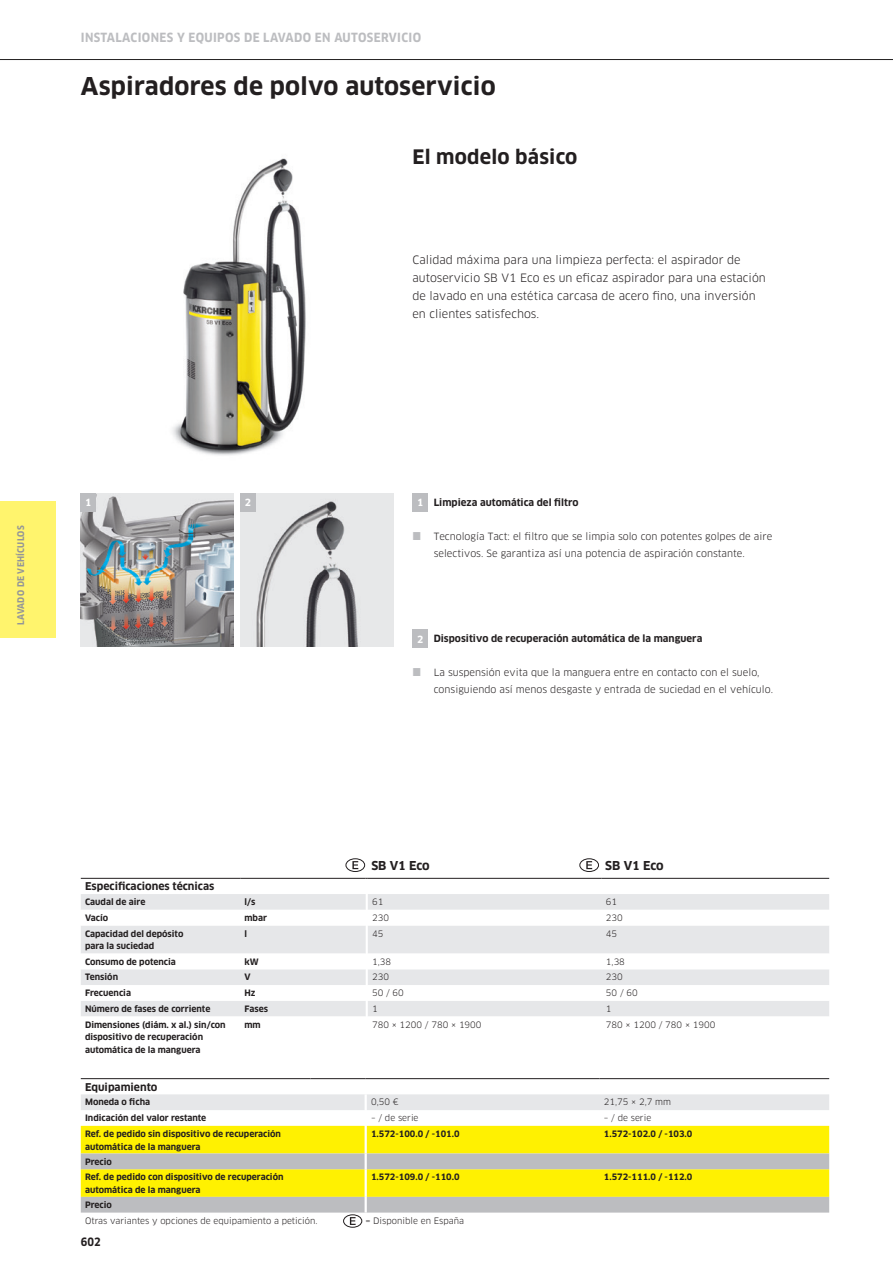
<style>
.page{position:relative;width:893px;height:1263px;background:#fff}
.page>*{position:absolute;margin:0;border:0;box-sizing:border-box;transform-origin:0 0}
.t1{font:700 24px "Clan Pro";letter-spacing:.01em;color:#231f20}
.t2{font:700 19.5px "Clan Pro";letter-spacing:.01em;color:#231f20}
.t3{font:700 condensed 12.3px "Clan Pro";letter-spacing:.03em;color:#bcbdc0}
.t4{font:700 12px "Clan Pro";color:#231f20}
.t5{font:11.25px/18px "Clan Pro";color:#231f20}
.t6{font:700 condensed 11.25px "Clan Pro";color:#231f20}
.t7{font:700 10.5px "Clan Pro";color:#231f20}
.t8{font:9.75px/16.5px "Clan Pro";color:#231f20}
.t9{font:700 9.75px "Clan Pro";color:#231f20}
.t10{font:700 9.75px "Clan Pro";color:#fff}
.t11{font:700 condensed 9px "Clan Pro";letter-spacing:.03em;color:#939598}
.t12{font:700 8.7px/12.8px "Clan Pro";color:#231f20}
.t13{font:8.7px "Clan Pro";color:#231f20}
</style>
<div class="page">
<hr style="left:0;top:59px;width:893px;height:1px;background:#231f20">
<div style="left:0;top:502px;width:55px;height:136px;background:#fff46d"></div>
<img style="left:81px;top:493px;width:153px;height:153px">
<img style="left:240px;top:493px;width:153px;height:153px">
<div style="left:81px;top:493px;width:15px;height:19px;background:#bcbdc0"></div>
<div style="left:240px;top:493px;width:16px;height:19px;background:#bcbdc0"></div>
<div style="left:412px;top:493px;width:16px;height:19px;background:#bcbdc0"></div>
<div style="left:412px;top:629px;width:16px;height:19px;background:#bcbdc0"></div>
<div style="left:81px;top:894px;width:748px;height:16px;background:#e6e7e9"></div>
<svg style="left:81px;top:926px;width:748px;height:90px;fill:#e6e7e9"></svg>
<hr style="left:81px;top:878px;width:159px;height:1px;background:#231f20">
<hr style="left:240px;top:878px;width:126px;height:1px;background:#231f20">
<hr style="left:368px;top:878px;width:234px;height:1px;background:#231f20">
<hr style="left:602px;top:878px;width:227px;height:1px;background:#231f20">
<svg style="left:81px;top:1079px;width:748px;height:149px"></svg>
<div style="left:81px;top:1126px;width:748px;height:27px;background:#fff101"></div>
<hr style="left:366px;top:1078px;width:234px;height:1px;background:#231f20">
<hr style="left:600px;top:1078px;width:229px;height:1px;background:#231f20">
<svg style="left:81px;top:1094px;width:748px;height:32px"></svg>
<hr style="left:365px;top:1126px;width:2px;height:27px;background:#fff">
<hr style="left:81px;top:1078px;width:229px;height:1px;background:#231f20">
<hr style="left:310px;top:1078px;width:56px;height:1px;background:#231f20">
<img style="left:172px;top:158px;width:134px;height:298px">
<div style="left:345px;top:858px;width:20px;height:14px;border:1px solid #231f20;border-radius:50%"></div>
<svg style="left:352px;top:861px;width:6px;height:8px"></svg>
<div style="left:579px;top:858px;width:20px;height:14px;border:1px solid #231f20;border-radius:50%"></div>
<svg style="left:586px;top:861px;width:6px;height:8px"></svg>
<div style="left:343px;top:1214px;width:19px;height:14px;border:1px solid #231f20;border-radius:50%"></div>
<svg style="left:81px;top:1153px;width:748px;height:72px"></svg>
<h3 class="t3" style="left:81px;top:30px;width:342px">INSTALACIONES Y EQUIPOS DE LAVADO EN AUTOSERVICIO</h3>
<h1 class="t1" style="left:81px;top:73px;width:416px">Aspiradores de polvo autoservicio</h1>
<h2 class="t2" style="left:412px;top:146px;width:166px">El modelo básico</h2>
<p class="t5" style="left:412px;top:251px;width:355px">Calidad máxima para una limpieza perfecta: el aspirador de autoservicio SB V1 Eco es un eficaz aspirador para una estación de lavado en una estética carcasa de acero fino, una inversión en clientes satisfechos.</p>
<p class="t11" style="left:16px;top:625px;width:101px;rotate:-90deg">LAVADO DE VEHÍCULOS</p>
<p class="t10" style="left:85px;top:497px;width:8px">1</p>
<p class="t10" style="left:245px;top:497px;width:8px">2</p>
<p class="t10" style="left:417px;top:497px;width:8px">1</p>
<p class="t9" style="left:434px;top:497px;width:146px">Limpieza automática del filtro</p>
<p class="t8" style="left:434px;top:528px;width:340px">Tecnología Tact: el filtro que se limpia solo con potentes golpes de aire selectivos. Se garantiza así una potencia de aspiración constante.</p>
<p class="t10" style="left:417px;top:633px;width:8px">2</p>
<p class="t9" style="left:434px;top:633px;width:270px">Dispositivo de recuperación automática de la manguera</p>
<p class="t8" style="left:434px;top:664px;width:341px">La suspensión evita que la manguera entre en contacto con el suelo, consiguiendo así menos desgaste y entrada de suciedad en el vehículo.</p>
<h3 class="t4" style="left:371px;top:858px;width:60px">SB V1 Eco</h3>
<h3 class="t4" style="left:605px;top:858px;width:60px">SB V1 Eco</h3>
<p class="t7" style="left:85px;top:880px;width:131px">Especificaciones técnicas</p>
<p class="t12" style="left:85px;top:896px;width:62px">Caudal de aire</p>
<p class="t12" style="left:244px;top:896px;width:12px">l/s</p>
<p class="t13" style="left:372px;top:897px;width:13px">61</p>
<p class="t13" style="left:606px;top:897px;width:13px">61</p>
<p class="t12" style="left:85px;top:911px;width:25px">Vacío</p>
<p class="t12" style="left:244px;top:911px;width:24px">mbar</p>
<p class="t13" style="left:372px;top:912px;width:18px">230</p>
<p class="t13" style="left:606px;top:912px;width:18px">230</p>
<p class="t12" style="left:85px;top:927px;width:100px">Capacidad del depósito para la suciedad</p>
<p class="t12" style="left:244px;top:927px;width:4px">l</p>
<p class="t13" style="left:372px;top:928px;width:13px">45</p>
<p class="t13" style="left:606px;top:928px;width:13px">45</p>
<p class="t12" style="left:85px;top:955px;width:92px">Consumo de potencia</p>
<p class="t12" style="left:244px;top:955px;width:16px">kW</p>
<p class="t13" style="left:372px;top:956px;width:21px">1,38</p>
<p class="t13" style="left:606px;top:956px;width:21px">1,38</p>
<p class="t12" style="left:85px;top:971px;width:35px">Tensión</p>
<p class="t12" style="left:244px;top:971px;width:8px">V</p>
<p class="t13" style="left:372px;top:972px;width:18px">230</p>
<p class="t13" style="left:606px;top:972px;width:18px">230</p>
<p class="t12" style="left:85px;top:986px;width:48px">Frecuencia</p>
<p class="t12" style="left:244px;top:986px;width:13px">Hz</p>
<p class="t13" style="left:372px;top:988px;width:33px">50 / 60</p>
<p class="t13" style="left:606px;top:988px;width:33px">50 / 60</p>
<p class="t12" style="left:85px;top:1002px;width:127px">Número de fases de corriente</p>
<p class="t12" style="left:244px;top:1002px;width:25px">Fases</p>
<p class="t13" style="left:372px;top:1003px;width:7px">1</p>
<p class="t13" style="left:606px;top:1003px;width:7px">1</p>
<p class="t12" style="left:85px;top:1018px;width:142px">Dimensiones (diám. x al.) sin/con dispositivo de recuperación automática de la manguera</p>
<p class="t12" style="left:244px;top:1018px;width:18px">mm</p>
<p class="t13" style="left:372px;top:1019px;width:111px">780 × 1200 / 780 × 1900</p>
<p class="t13" style="left:606px;top:1019px;width:111px">780 × 1200 / 780 × 1900</p>
<p class="t7" style="left:85px;top:1081px;width:74px">Equipamiento</p>
<p class="t12" style="left:85px;top:1096px;width:67px">Moneda o ficha</p>
<p class="t13" style="left:371px;top:1097px;width:29px">0,50 €</p>
<p class="t13" style="left:604px;top:1097px;width:69px">21,75 × 2,7 mm</p>
<p class="t12" style="left:85px;top:1112px;width:123px">Indicación del valor restante</p>
<p class="t13" style="left:371px;top:1113px;width:49px">– / de serie</p>
<p class="t13" style="left:604px;top:1113px;width:49px">– / de serie</p>
<p class="t12" style="left:85px;top:1127px;width:197px">Ref. de pedido sin dispositivo de recuperación automática de la manguera</p>
<p class="t12" style="left:371px;top:1127px;width:90px">1.572-100.0 / -101.0</p>
<p class="t12" style="left:604px;top:1127px;width:90px">1.572-102.0 / -103.0</p>
<p class="t12" style="left:85px;top:1153px;width:200px;line-height:15.8px">Precio<br>Ref. de pedido con dispositivo de recuperación</p>
<p class="t12" style="left:85px;top:1183px;width:117px">automática de la manguera</p>
<p class="t12" style="left:371px;top:1171px;width:90px">1.572-109.0 / -110.0</p>
<p class="t12" style="left:604px;top:1171px;width:90px">1.572-111.0 / -112.0</p>
<p class="t12" style="left:85px;top:1198px;width:28px">Precio</p>
<p class="t13" style="left:85px;top:1215px;width:234px">Otras variantes y opciones de equipamiento a petición.</p>
<p class="t13" style="left:365px;top:1216px;width:100px">= Disponible en España</p>
<p class="t6" style="left:81px;top:1236px;width:21px">602</p>
</div>
